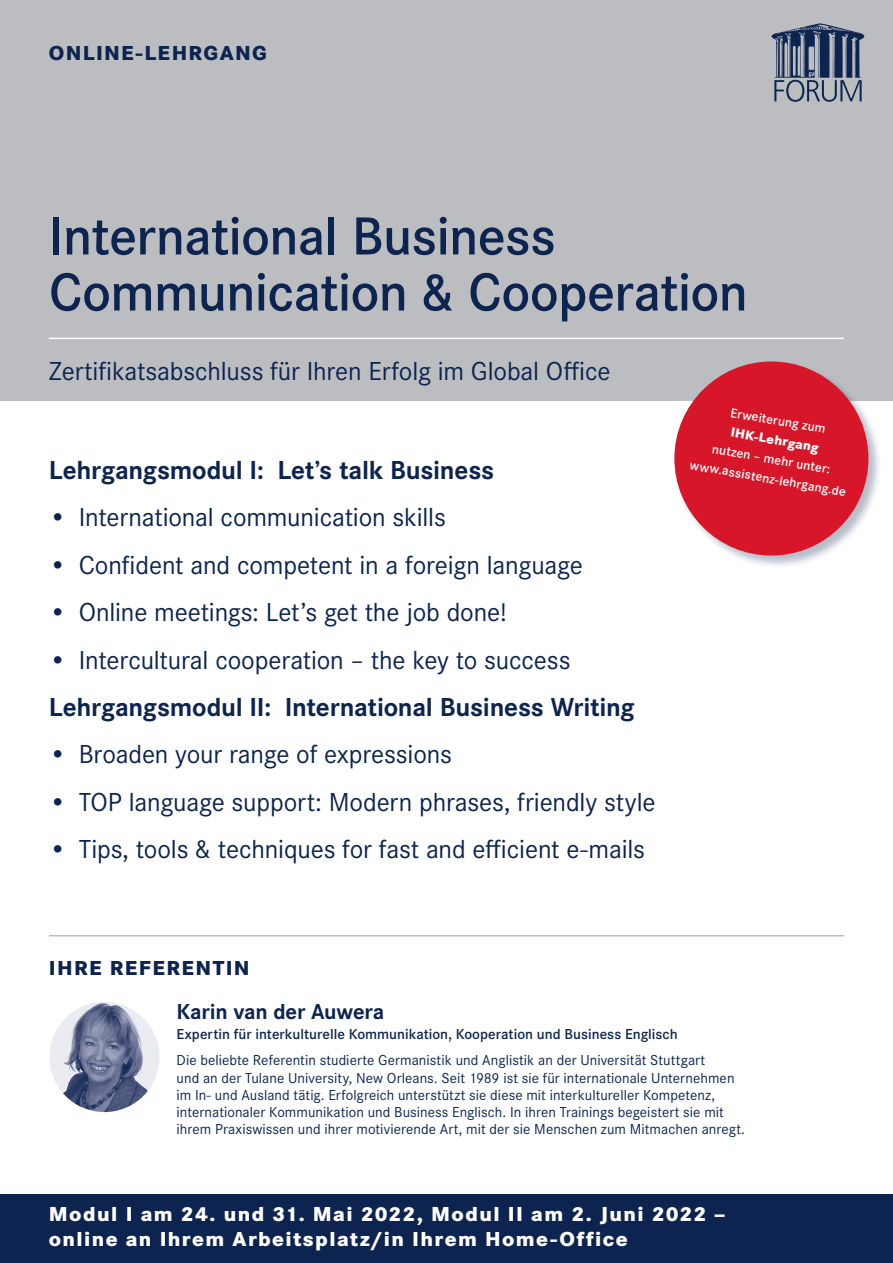
<style>
.page{position:relative;width:893px;height:1263px;background:#fff}
.page>*{position:absolute;margin:0;border:0;box-sizing:border-box;transform-origin:0 0}
.t1{font:600 55.5px/56.1px "Corporate S";letter-spacing:-.015em;color:#0d2450}
.t2{font:27px "Corporate S";letter-spacing:-.005em;color:#0d2450}
.t3{font:700 27px "Corporate S";letter-spacing:-.01em;color:#0d2450}
.t4{font:700 22.5px "Corporate S";letter-spacing:-.01em;color:#0d2450}
.t5{font:800 21px/25.8px "Corporate S";letter-spacing:.065em;color:#fff}
.t6{font:800 21px "Corporate S";letter-spacing:.065em;color:#0d2450}
.t7{font:15px/17.2px "Corporate S";letter-spacing:.005em;color:#0d2450}
.t8{font:600 15px "Corporate S";color:#0d2450}
.t9{font:600 13.5px/19.5px "Corporate S";color:#fff;text-align:center}
.t10{font:800 13.5px "Corporate S";color:#fff}
</style>
<div class="page">
<div style="left:0;top:1195px;width:893px;height:68px;background:#0d2450"></div>
<div style="left:0;top:0;width:893px;height:401px;background:#bcbdc0"></div>
<svg style="left:771px;top:23px;width:93px;height:79px"></svg>
<hr style="left:49px;top:338px;width:795px;height:1px;background:#fff">
<hr style="left:49px;top:935px;width:795px;height:1px;background:#bcbdc0">
<img style="left:49px;top:1002px;width:110px;height:110px;border-radius:50%">
<div style="left:674px;top:361px;width:208px;height:208px;background:#0d2450;opacity:.3"></div>
<div style="left:674px;top:361px;width:194px;height:194px;background:#d71729;border-radius:50%"></div>
<h3 class="t6" style="left:49px;top:46px;width:220px">ONLINE-LEHRGANG</h3>
<h1 class="t1" style="left:49px;top:213px;width:700px">International Business<br>Communication &amp; Cooperation</h1>
<h2 class="t2" style="left:49px;top:361px;width:563px">Zertifikatsabschluss für Ihren Erfolg im Global Office</h2>
<h2 class="t3" style="left:49px;top:461px;width:447px">Lehrgangsmodul I: Let’s talk Business</h2>
<h2 class="t2" style="left:49px;top:508px;width:398px">• International communication skills</h2>
<h2 class="t2" style="left:49px;top:555px;width:536px">• Confident and competent in a foreign language</h2>
<h2 class="t2" style="left:49px;top:603px;width:459px">• Online meetings: Let’s get the job done!</h2>
<h2 class="t2" style="left:49px;top:650px;width:523px">• Intercultural cooperation – the key to success</h2>
<h2 class="t3" style="left:49px;top:698px;width:587px">Lehrgangsmodul II: International Business Writing</h2>
<h2 class="t2" style="left:49px;top:745px;width:405px">• Broaden your range of expressions</h2>
<h2 class="t2" style="left:49px;top:793px;width:608px">• TOP language support: Modern phrases, friendly style</h2>
<h2 class="t2" style="left:49px;top:840px;width:598px">• Tips, tools &amp; techniques for fast and efficient e-mails</h2>
<p class="t9" style="left:732px;top:404px;width:98px;rotate:10deg">Erweiterung zum</p>
<p class="t10" style="left:732px;top:427px;width:90px;rotate:10deg">IHK-Lehrgang</p>
<p class="t9" style="left:695px;top:437px;width:160px;rotate:10deg">nutzen – mehr unter: www.assistenz-lehrgang.de</p>
<h3 class="t6" style="left:49px;top:961px;width:202px">IHRE REFERENTIN</h3>
<h3 class="t4" style="left:176px;top:1004px;width:209px">Karin van der Auwera</h3>
<p class="t8" style="left:176px;top:1029px;width:503px">Expertin für interkulturelle Kommunikation, Kooperation und Business Englisch</p>
<p class="t7" style="left:176px;top:1053px;width:570px">Die beliebte Referentin studierte Germanistik und Anglistik an der Universität Stuttgart<br>und an der Tulane University, New Orleans. Seit 1989 ist sie für internationale Unternehmen im In- und Ausland tätig. Erfolgreich unterstützt sie diese mit interkultureller Kompetenz, internationaler Kommunikation und Business Englisch. In ihren Trainings begeistert sie mit ihrem Praxiswissen und ihrer motivierende Art, mit der sie Menschen zum Mitmachen anregt.</p>
<h3 class="t5" style="left:49px;top:1203px;width:678px">Modul I am 24. und 31. Mai 2022, Modul II am 2. Juni 2022 – online an Ihrem Arbeitsplatz/in Ihrem Home-Office</h3>
</div>
